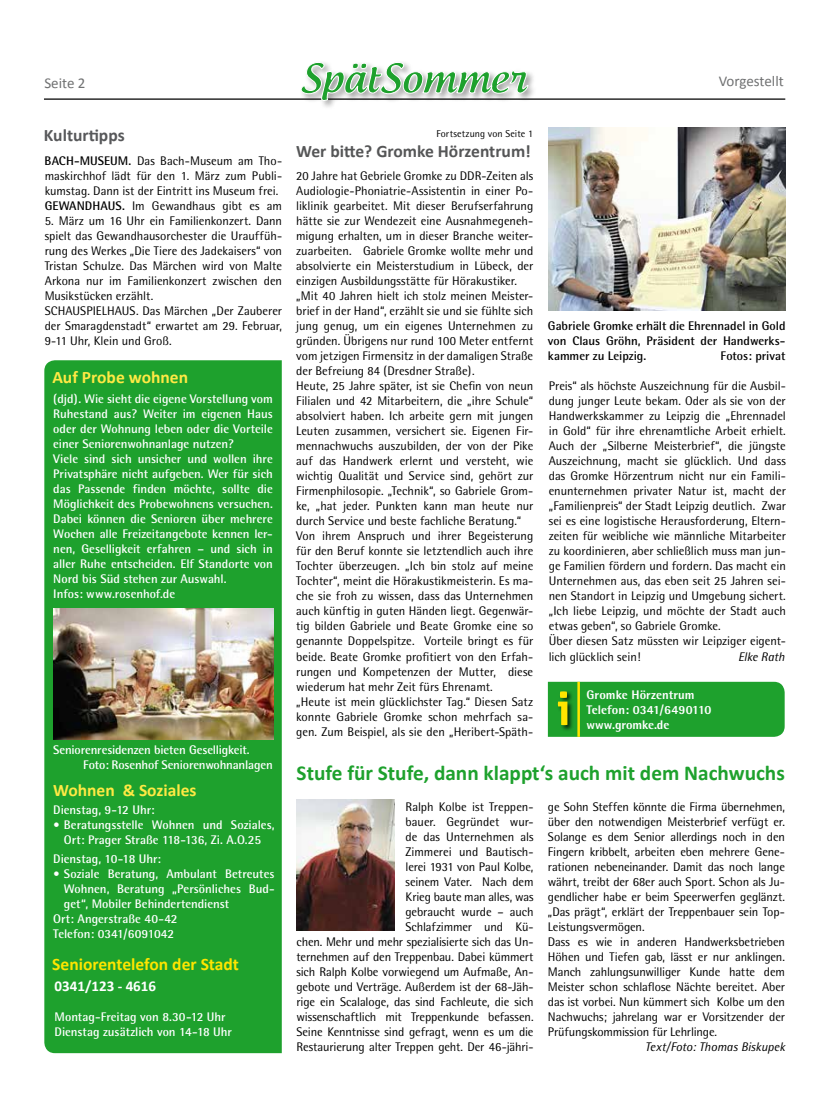
<style>
.page{position:relative;width:830px;height:1117px;background:#fff}
.page>*{position:absolute;margin:0;border:0;box-sizing:border-box;transform-origin:0 0}
.t1{font:700 21.25px "Calibri";color:#1ea12d}
.t2{font:700 17.5px "Calibri";color:#ffe944}
.t3{font:700 17.5px "Calibri";color:#555657}
.t4{font:700 17.5px "Calibri";color:#ffe500}
.t5{font:700 17.5px "Calibri";color:#57585a}
.t6{font:15px "Calibri";color:#707172}
.t7{font:700 15px "Calibri";color:#fff}
.t8{font:12.5px/15px "Rotis Semi Sans";letter-spacing:-.005em;color:#000}
.t9{font:700 12.5px/15px "Rotis Semi Sans";letter-spacing:-.005em;color:#fff}
.t10{font:700 12.5px/15px "Rotis Semi Sans";color:#000;text-align:justify}
.t11{font:800 12.5px/15px "Rotis Semi Sans";color:#fff}
.t12{font:italic 12.5px "Rotis Semi Sans";letter-spacing:-.005em;color:#000}
.t13{font:10px "Rotis Semi Sans";letter-spacing:.01em;color:#000}
.s1{font-weight:700}
</style>
<div class="page">
<hr style="left:44px;top:98px;width:740px;height:2px;background:#000">
<div style="left:299px;top:60px;width:238px;height:50px;background:#000;opacity:.4"></div>
<svg style="left:300px;top:62px;width:229px;height:39px"></svg>
<div style="left:44px;top:360px;width:237px;height:692px;background:#1ea12d"></div>
<div style="left:547px;top:681px;width:237px;height:55px;background:#1ea12d"></div>
<hr style="left:577px;top:681px;width:2px;height:55px;background:#ffe500">
<img style="left:54px;top:608px;width:219px;height:131px">
<img style="left:548px;top:128px;width:237px;height:182px">
<img style="left:296px;top:799px;width:98px;height:131px">
<p class="t6" style="left:44px;top:74px;width:43px">Seite 2</p>
<p class="t6" style="left:718px;top:71px;width:67px">Vorgestellt</p>
<h2 class="t5" style="left:44px;top:124px;width:82px">Kulturtipps</h2>
<p class="t10" style="left:45px;top:153px;width:54px">Bach-Museum</p>
<p class="t8" style="left:45px;top:153px;width:239px;text-align:justify;text-indent:84px"><span class="s1">.</span> Das Bach-Museum am Tho&shy;maskirchhof lädt für den 1. März zum Publi&shy;kumstag. Dann ist der Eintritt ins Museum frei.</p>
<p class="t10" style="left:45px;top:198px;width:17px">Gewandhaus</p>
<p class="t8" style="left:122px;top:198px;width:161px"><span class="s1">.</span> Im Gewandhaus gibt es am</p>
<p class="t8" style="left:45px;top:213px;width:239px">5. März um 16 Uhr ein Familienkonzert. Dann spielt das Gewandhausorchester die Urauffüh&shy;rung des Werkes „Die Tiere des Jadekaisers“ von Tristan Schulze. Das Märchen wird von Malte Arkona nur im Familienkonzert zwischen den Musikstücken erzählt.<br>SCHAUSPIELHAUS. Das Märchen „Der Zauberer der Smaragdenstadt“ erwartet am 29. Februar, 9-11 Uhr, Klein und Groß.</p>
<h2 class="t2" style="left:52px;top:365px;width:137px">Auf Probe wohnen</h2>
<p class="t9" style="left:53px;top:391px;width:221px">(djd). Wie sieht die eigene Vorstellung vom Ruhestand aus? Weiter im eigenen Haus oder der Wohnung leben oder die Vorteile einer Seniorenwohnanlage nutzen?<br>Viele sind sich unsicher und wollen ihre Privatsphäre nicht aufgeben. Wer für sich das Passende finden möchte, sollte die Möglichkeit des Probewohnens versuchen.<br>Dabei können die Senioren über mehrere Wochen alle Freizeitangebote kennen ler&shy;nen, Geselligkeit erfahren – und sich in aller Ruhe entscheiden. Elf Standorte von Nord bis Süd stehen zur Auswahl.<br>Infos: www.rosenhof.de</p>
<p class="t9" style="left:83px;top:741px;width:191px;text-indent:-30px">Seniorenresidenzen bieten Geselligkeit.<br>Foto: Rosenhof Seniorenwohnanlagen</p>
<h2 class="t2" style="left:53px;top:778px;width:145px">Wohnen &amp; Soziales</h2>
<p class="t9" style="left:53px;top:802px;width:103px">Dienstag, 9-12 Uhr:</p>
<p class="t9" style="left:53px;top:817px;width:223px;text-align:center">• Beratungsstelle Wohnen und Soziales,<br>Ort: Prager Straße 118-136, Zi. A.O.25</p>
<p class="t9" style="left:53px;top:850px;width:109px">Dienstag, 10-18 Uhr:</p>
<p class="t9" style="left:53px;top:865px;width:223px">• Soziale Beratung, Ambulant Betreutes</p>
<p class="t9" style="left:64px;top:880px;width:212px">Wohnen, Beratung „Persönliches Bud-</p>
<p class="t9" style="left:64px;top:895px;width:167px">get“, Mobiler Behindertendienst</p>
<p class="t9" style="left:53px;top:910px;width:126px">Ort: Angerstraße 40-42</p>
<p class="t9" style="left:53px;top:925px;width:122px">Telefon: 0341/6091042</p>
<h2 class="t4" style="left:52px;top:952px;width:188px">Seniorentelefon der Stadt</h2>
<p class="t7" style="left:55px;top:975px;width:103px">0341/123 - 4616</p>
<p class="t9" style="left:55px;top:1008px;width:179px">Montag-Freitag von 8.30-12 Uhr<br>Dienstag zusätzlich von 14-18 Uhr</p>
<p class="t13" style="left:436px;top:128px;width:98px">Fortsetzung von Seite 1</p>
<h2 class="t3" style="left:296px;top:140px;width:236px">Wer bitte? Gromke Hörzentrum!</h2>
<p class="t8" style="left:296px;top:168px;width:238px">20 Jahre hat Gebriele Gromke zu DDR-Zeiten als Audiologie-Phoniatrie-Assistentin in einer Po&shy;liklinik gearbeitet. Mit dieser Berufserfahrung hätte sie zur Wendezeit eine Ausnahmegeneh&shy;migung erhalten, um in dieser Branche weiter&shy;zuarbeiten. Gabriele Gromke wollte mehr und absolvierte ein Meisterstudium in Lübeck, der einzigen Ausbildungsstätte für Hörakustiker. „Mit 40 Jahren hielt ich stolz meinen Meister&shy;brief in der Hand“, erzählt sie und sie fühlte sich jung genug, um ein eigenes Unternehmen zu gründen. Übrigens nur rund 100 Meter entfernt vom jetzigen Firmensitz in der damaligen Straße der Befreiung 84 (Dresdner Straße).<br>Heute, 25 Jahre später, ist sie Chefin von neun Filialen und 42 Mitarbeitern, die „ihre Schule“ absolviert haben. Ich arbeite gern mit jungen Leuten zusammen, versichert sie. Eigenen Fir&shy;mennachwuchs auszubilden, der von der Pike auf das Handwerk erlernt und versteht, wie wichtig Qualität und Service sind, gehört zur Firmenphilosopie. „Technik“, so Gabriele Grom&shy;ke, „hat jeder. Punkten kann man heute nur durch Service und beste fachliche Beratung.“ Von ihrem Anspruch und ihrer Begeisterung für den Beruf konnte sie letztendlich auch ihre Tochter überzeugen. „Ich bin stolz auf meine Tochter“, meint die Hörakustikmeisterin. Es ma&shy;che sie froh zu wissen, dass das Unternehmen auch künftig in guten Händen liegt. Gegenwär&shy;tig bilden Gabriele und Beate Gromke eine so genannte Doppelspitze. Vorteile bringt es für beide. Beate Gromke profitiert von den Erfah&shy;rungen und Kompetenzen der Mutter, diese wiederum hat mehr Zeit fürs Ehrenamt.<br>„Heute ist mein glücklichster Tag.“ Diesen Satz konnte Gabriele Gromke schon mehrfach sa&shy;gen. Zum Beispiel, als sie den „Heribert-Späth-</p>
<p class="t10" style="left:547px;top:318px;width:239px">Gabriele Gromke erhält die Ehrennadel in Gold von Claus Gröhn, Präsident der Handwerks&shy;kammer zu Leipzig.</p>
<p class="t10" style="left:720px;top:348px;width:66px">Fotos: privat</p>
<p class="t8" style="left:548px;top:378px;width:238px">Preis“ als höchste Auszeichnung für die Ausbil&shy;dung junger Leute bekam. Oder als sie von der Handwerkskammer zu Leipzig die „Ehrennadel in Gold“ für ihre ehrenamtliche Arbeit erhielt.<br>Auch der „Silberne Meisterbrief“, die jüngste Auszeichnung, macht sie glücklich. Und dass das Gromke Hörzentrum nicht nur ein Famili&shy;enunternehmen privater Natur ist, macht der „Familienpreis“ der Stadt Leipzig deutlich. Zwar sei es eine logistische Herausforderung, Eltern&shy;zeiten für weibliche wie männliche Mitarbeiter zu koordinieren, aber schließlich muss man jun&shy;ge Familien fördern und fordern. Das macht ein Unternehmen aus, das eben seit 25 Jahren sei&shy;nen Standort in Leipzig und Umgebung sichert. „Ich liebe Leipzig, und möchte der Stadt auch etwas geben“, so Gabriele Gromke.<br>Über diesen Satz müssten wir Leipziger eigent&shy;lich glücklich sein!</p>
<p class="t12" style="left:737px;top:648px;width:48px">Elke Rath</p>
<p class="t11" style="left:586px;top:686px;width:126px">Gromke Hörzentrum<br>Telefon: 0341/6490110 www.gromke.de</p>
<h1 class="t1" style="left:296px;top:758px;width:489px">Stufe für Stufe, dann klappt‘s auch mit dem Nachwuchs</h1>
<p class="t8" style="left:296px;top:798px;width:238px;text-align:right">Ralph Kolbe ist Treppen-<br>bauer. Gegründet wur-<br>de das Unternehmen als<br>Zimmerei und Bautisch-<br>lerei 1931 von Paul Kolbe,<br>seinem Vater. Nach dem<br>Krieg baute man alles, was<br>gebraucht wurde – auch<br>Schlafzimmer und Kü-<br>chen. Mehr und mehr spezialisierte sich das Un&shy;ternehmen auf den Treppenbau. Dabei kümmert sich Ralph Kolbe vorwiegend um Aufmaße, An&shy;gebote und Verträge. Außerdem ist der 68-Jäh&shy;rige ein Scalaloge, das sind Fachleute, die sich wissenschaftlich mit Treppenkunde befassen.<br>Seine Kenntnisse sind gefragt, wenn es um die Restaurierung alter Treppen geht. Der 46-jähri-</p>
<p class="t8" style="left:547px;top:798px;width:238px">ge Sohn Steffen könnte die Firma übernehmen, über den notwendigen Meisterbrief verfügt er.<br>Solange es dem Senior allerdings noch in den Fingern kribbelt, arbeiten eben mehrere Gene&shy;rationen nebeneinander. Damit das noch lange währt, treibt der 68er auch Sport. Schon als Ju&shy;gendlicher habe er beim Speerwerfen geglänzt. „Das prägt“, erklärt der Treppenbauer sein Top-Leistungsvermögen.<br>Dass es wie in anderen Handwerksbetrieben Höhen und Tiefen gab, lässt er nur anklingen.<br>Manch zahlungsunwilliger Kunde hatte dem Meister schon schlaflose Nächte bereitet. Aber das ist vorbei. Nun kümmert sich Kolbe um den Nachwuchs; jahrelang war er Vorsitzender der Prüfungskommission für Lehrlinge.</p>
<p class="t12" style="left:645px;top:1038px;width:141px">Text/Foto: Thomas Biskupek</p>
</div>
